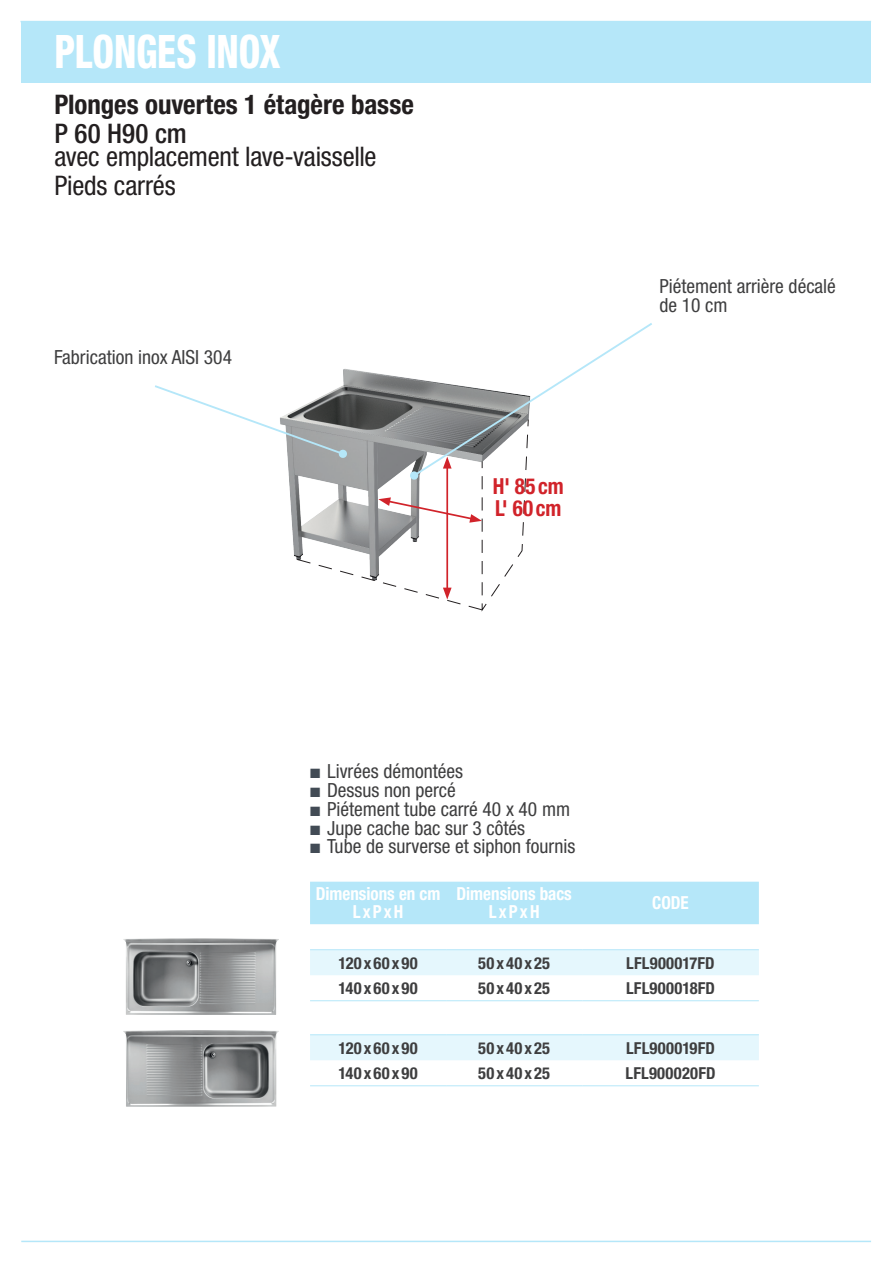
<style>
.page{position:relative;width:893px;height:1263px;background:#fff}
.page>*{position:absolute;margin:0;border:0;box-sizing:border-box;transform-origin:0 0}
.Titre_chapitre__maît{font:800 condensed 46.2px "Helvetica Neue LT Std";letter-spacing:-.005em;color:#fff;scale:.82 1}
.Titre_produit_24pt{font:condensed 27px/22.5px "Helvetica Neue LT Std";letter-spacing:-.01em;color:#231f20}
.Titre_produit_24pt-2{font:700 condensed 27px "Helvetica Neue LT Std";color:#231f20}
.t1{font:700 condensed 22.05px/22px "Helvetica Neue LT Std";letter-spacing:.01em;color:#d1232a;scale:.95 1}
.Description_produits{font:condensed 19.5px/18.8px "Helvetica Neue LT Std";color:#3e3e3f}
.Tableau_entête_12pt{font:700 condensed 18px/18px "Helvetica Neue LT Std";color:#fff;text-align:center;scale:.95 1}
.Tableau_standard_11p{font:700 condensed 16.5px "Helvetica Neue LT Std";letter-spacing:.02em;color:#3e3e3f}
.Tableau_standard_11p-2{font:700 condensed 16.5px "Helvetica Neue LT Std";letter-spacing:.075em;color:#3e3e3f}
.Tableau_standard_11p-3{font:700 condensed 16.5px "Helvetica Neue LT Std";letter-spacing:.125em;color:#3e3e3f}
.s1{font-weight:500}
.s2{color:#424b55}
</style>
<div class="page">
<div style="left:21px;top:22px;width:850px;height:61px;background:#b5e7f9"></div>
<hr style="left:21px;top:1241px;width:850px;height:1px;background:#b5e7f9">
<hr style="left:21px;top:21px;width:850px;height:1px;background:#b5e7f9">
<svg style="left:155px;top:323px;width:497px;height:288px"></svg>
<div style="left:410px;top:471px;width:8px;height:9px;background:#b5e7f9;border-radius:50%"></div>
<img style="left:123px;top:938px;width:156px;height:77px">
<img style="left:123px;top:1030px;width:156px;height:77px">
<div style="left:310px;top:882px;width:449px;height:42px;background:#b5e7f9"></div>
<svg style="left:310px;top:950px;width:449px;height:110px"></svg>
<hr style="left:310px;top:949px;width:136px;height:1px;background:#b5e7f9">
<hr style="left:446px;top:949px;width:136px;height:1px;background:#b5e7f9">
<hr style="left:582px;top:949px;width:177px;height:1px;background:#b5e7f9">
<hr style="left:310px;top:1000px;width:136px;height:1px;background:#b5e7f9">
<hr style="left:446px;top:1000px;width:136px;height:1px;background:#b5e7f9">
<hr style="left:582px;top:1000px;width:177px;height:1px;background:#b5e7f9">
<hr style="left:310px;top:1034px;width:136px;height:1px;background:#b5e7f9">
<hr style="left:446px;top:1034px;width:136px;height:1px;background:#b5e7f9">
<hr style="left:582px;top:1034px;width:177px;height:1px;background:#b5e7f9">
<hr style="left:310px;top:1085px;width:136px;height:1px;background:#b5e7f9">
<hr style="left:446px;top:1085px;width:136px;height:1px;background:#b5e7f9">
<hr style="left:582px;top:1085px;width:177px;height:1px;background:#b5e7f9">
<p class="Titre_chapitre__maît" style="left:54px;top:23px;width:277px">PLONGES INOX</p>
<p class="Titre_produit_24pt-2" style="left:54px;top:88px;width:361px">Plonges ouvertes 1 étagère basse</p>
<p class="Titre_produit_24pt" style="left:54px;top:122px;width:324px"><span class="s1">P 60 H90 cm<br></span>avec emplacement lave-vaisselle</p>
<p class="Titre_produit_24pt" style="left:54px;top:174px;width:123px">Pieds carrés</p>
<p class="Description_produits" style="left:54px;top:347px;width:180px">Fabrication inox AISI 304</p>
<p class="t1" style="left:493px;top:475px;width:76px">H' 85 cm<br>L' 60 cm</p>
<p class="Description_produits" style="left:659px;top:276px;width:178px">Piétement arrière décalé de 10 cm</p>
<p class="Description_produits" style="left:310px;top:762px;width:155px"><span class="s2">■</span> Livrées démontées</p>
<p class="Description_produits" style="left:310px;top:781px;width:147px"><span class="s2">■</span> Dessus non percé</p>
<p class="Description_produits" style="left:310px;top:799px;width:262px"><span class="s2">■</span> Piétement tube carré 40 x 40 mm</p>
<p class="Description_produits" style="left:310px;top:818px;width:217px"><span class="s2">■</span> Jupe cache bac sur 3 côtés</p>
<p class="Description_produits" style="left:310px;top:837px;width:267px"><span class="s2">■</span> Tube de surverse et siphon fournis</p>
<p class="Tableau_entête_12pt" style="left:316px;top:885px;width:133px">Dimensions en cm<br>LxPxH</p>
<p class="Tableau_entête_12pt" style="left:456px;top:885px;width:123px">Dimensions bacs<br>LxPxH</p>
<p class="Tableau_entête_12pt" style="left:652px;top:894px;width:40px">CODE</p>
<p class="Tableau_standard_11p-2" style="left:339px;top:953px;width:81px">120x60x90</p>
<p class="Tableau_standard_11p-3" style="left:478px;top:953px;width:73px">50x40x25</p>
<p class="Tableau_standard_11p" style="left:626px;top:953px;width:90px">LFL900017FD</p>
<p class="Tableau_standard_11p-2" style="left:338px;top:978px;width:81px">140x60x90</p>
<p class="Tableau_standard_11p-3" style="left:478px;top:978px;width:73px">50x40x25</p>
<p class="Tableau_standard_11p" style="left:626px;top:978px;width:90px">LFL900018FD</p>
<p class="Tableau_standard_11p-2" style="left:339px;top:1038px;width:81px">120x60x90</p>
<p class="Tableau_standard_11p-3" style="left:478px;top:1038px;width:73px">50x40x25</p>
<p class="Tableau_standard_11p" style="left:626px;top:1038px;width:90px">LFL900019FD</p>
<p class="Tableau_standard_11p-2" style="left:338px;top:1063px;width:81px">140x60x90</p>
<p class="Tableau_standard_11p-3" style="left:478px;top:1063px;width:73px">50x40x25</p>
<p class="Tableau_standard_11p" style="left:626px;top:1063px;width:91px">LFL900020FD</p>
</div>
